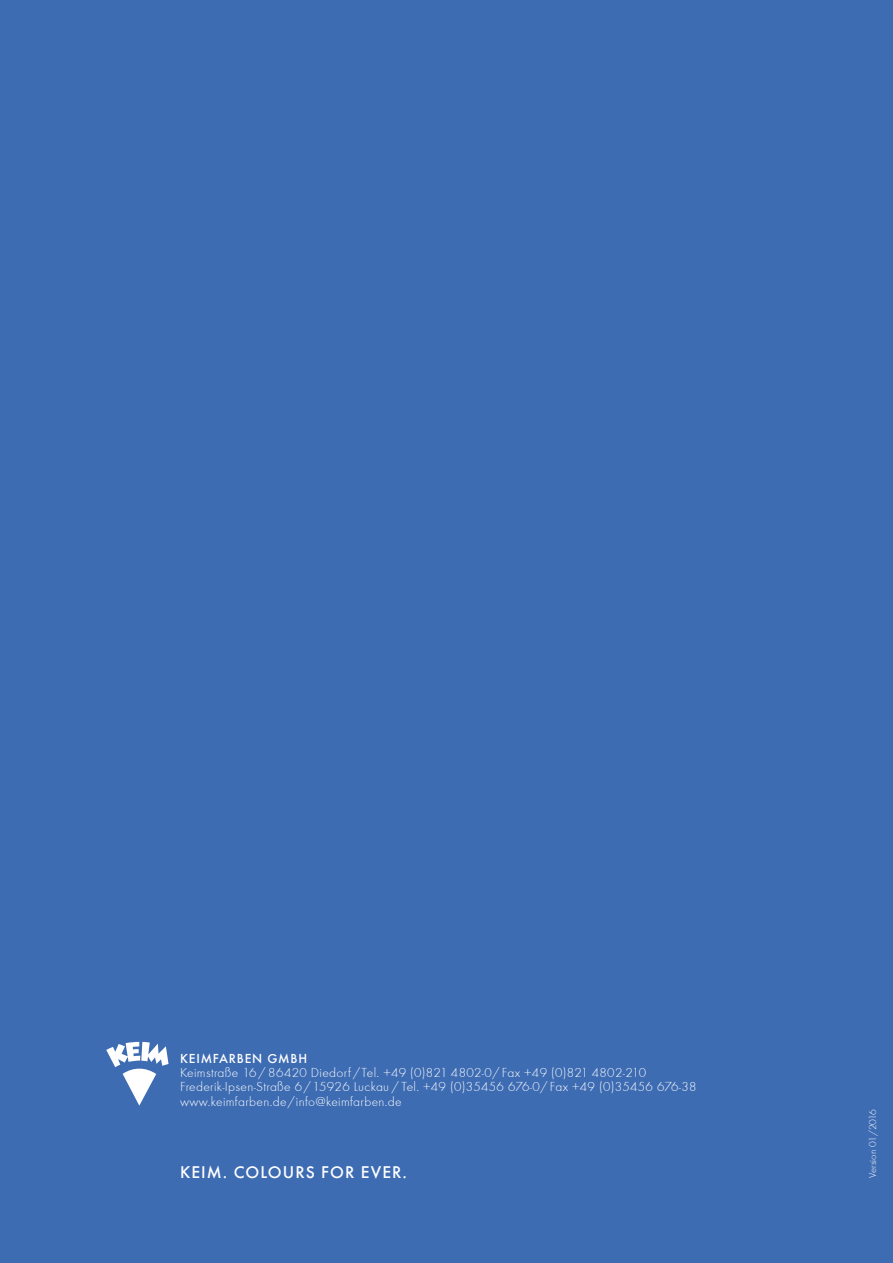
<style>
.page{position:relative;width:893px;height:1263px;background:#3e6cb3}
.page>*{position:absolute;margin:0;border:0;box-sizing:border-box;transform-origin:0 0}
.t1{font:500 17.55px "Futura T";letter-spacing:.06em;color:#fff}
.t2{font:300 13.5px/14.2px "Futura T";letter-spacing:.025em;color:#fff}
.t3{font:500 13.5px "Futura T";letter-spacing:.06em;color:#fff}
.t4{font:300 10.5px "Futura T";letter-spacing:-.005em;color:#fff}
</style>
<div class="page">
<svg style="left:106px;top:1042px;width:63px;height:64px"></svg>
<p class="t3" style="left:180px;top:1051px;width:109px">KEIMFARBEN GMBH</p>
<p class="t2" style="left:180px;top:1066px;width:518px">Keimstraße 16/ 86420 Diedorf /Tel. +49 (0)821 4802-0/ Fax +49 (0)821 4802-210<br>Frederik-Ipsen-Straße 6 / 15926 Luckau / Tel. +49 (0)35456 676-0/ Fax +49 (0)35456 676-38 www.keimfarben.de/info@keimfarben.de</p>
<p class="t1" style="left:180px;top:1162px;width:11px">KEIM</p>
<p class="t1" style="left:223px;top:1162px;width:24px">. COLOU</p>
<p class="t1" style="left:295px;top:1162px;width:113px">RS FOR EVER.</p>
<p class="t4" style="left:867px;top:1178px;width:71px;rotate:-90deg">Version 01/2016</p>
</div>
